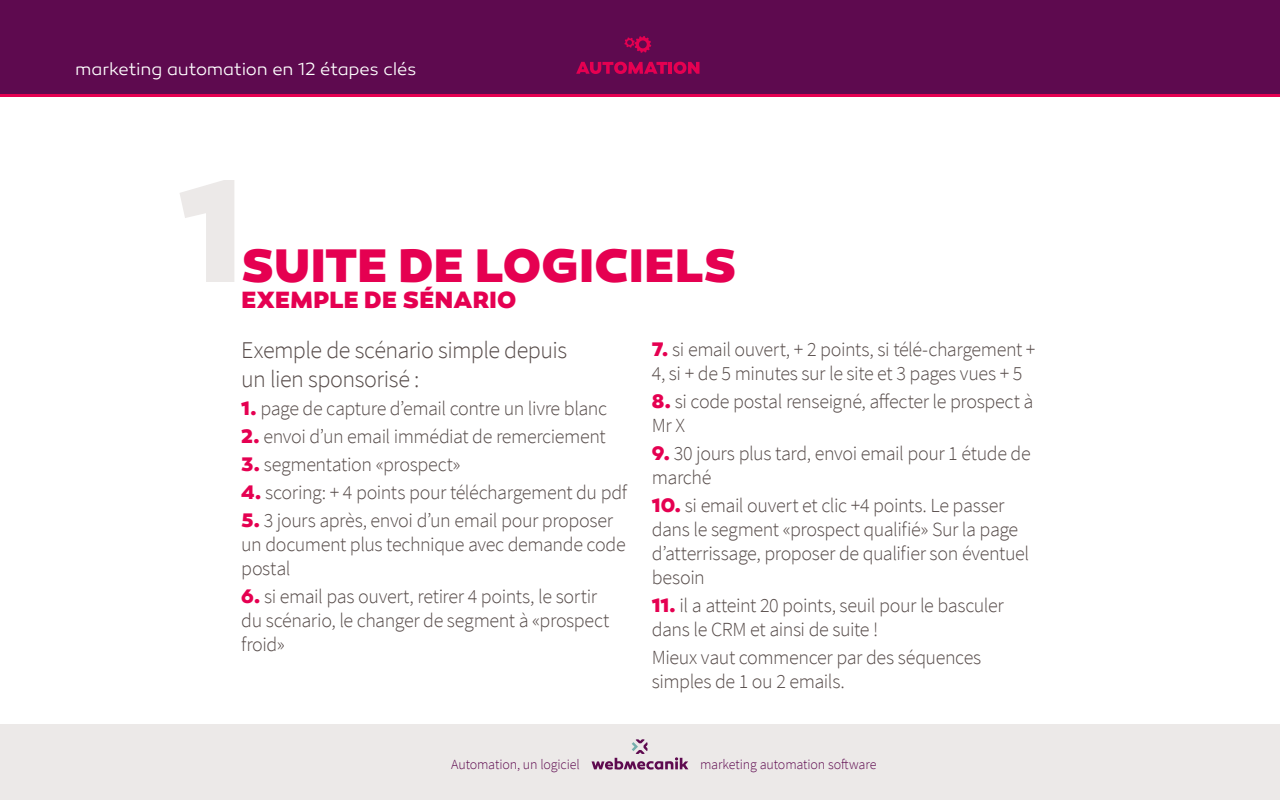
<style>
.page{position:relative;width:1280px;height:800px;background:#fff}
.page>*{position:absolute;margin:0;border:0;box-sizing:border-box;transform-origin:0 0}
.t1{font:800 150px "Canaro";color:#ece9e8}
.t2{font:800 48px "Canaro";letter-spacing:.01em;color:#e50051}
.t3{font:300 24px/28.8px "Source Sans Pro";letter-spacing:-.025em;color:#564b49}
.t4{font:800 24px "Canaro";letter-spacing:.015em;color:#e50051}
.t5{font:300 20px/24px "Source Sans Pro";letter-spacing:-.02em;color:#564b49}
.t6{font:300 18px "Canaro";letter-spacing:-.01em;color:#fff}
.t7{font:300 14px "Source Sans Pro";letter-spacing:-.01em;color:#5e0a4f}
.s1{font-family:"Canaro";font-weight:800;color:#e50051}
</style>
<div class="page">
<div style="left:0;top:0;width:1280px;height:94px;background:#5e0a4f"></div>
<hr style="left:0;top:94px;width:1280px;height:3px;background:#e50051">
<div style="left:0;top:724px;width:1280px;height:76px;background:#ece9e8"></div>
<svg style="left:592px;top:739px;width:96px;height:31px"></svg>
<svg style="left:576px;top:62px;width:124px;height:12px"></svg>
<svg style="left:624px;top:36px;width:27px;height:17px"></svg>
<p class="t6" style="left:75px;top:58px;width:343px">marketing automation en 12 étapes clés</p>
<h1 class="t1" style="left:178px;top:135px;width:68px">1</h1>
<h2 class="t2" style="left:242px;top:235px;width:497px">SUITE DE LOGICIELS</h2>
<p class="t4" style="left:241px;top:284px;width:277px">EXEMPLE DE SÉNARIO</p>
<p class="t3" style="left:241px;top:336px;width:327px">Exemple de scénario simple depuis un lien sponsorisé :</p>
<p class="t5" style="left:241px;top:396px;width:367px"><span class="s1">1.</span> page de capture d’email contre un livre blanc</p>
<p class="t5" style="left:241px;top:424px;width:366px"><span class="s1">2.</span> envoi d’un email immédiat de remerciement</p>
<p class="t5" style="left:241px;top:452px;width:221px"><span class="s1">3.</span> segmentation «prospect»</p>
<p class="t5" style="left:241px;top:480px;width:387px"><span class="s1">4.</span> scoring: + 4 points pour téléchargement du pdf</p>
<p class="t5" style="left:241px;top:508px;width:386px"><span class="s1">5.</span> 3 jours après, envoi d’un email pour proposer un document plus technique avec demande code postal</p>
<p class="t5" style="left:241px;top:584px;width:370px"><span class="s1">6.</span> si email pas ouvert, retirer 4 points, le sortir du scénario, le changer de segment à «prospect froid»</p>
<p class="t5" style="left:652px;top:337px;width:385px"><span class="s1">7.</span> si email ouvert, + 2 points, si télé-chargement +<br>4, si + de 5 minutes sur le site et 3 pages vues + 5</p>
<p class="t5" style="left:652px;top:389px;width:383px"><span class="s1">8.</span> si code postal renseigné, affecter le prospect à<br>Mr X</p>
<p class="t5" style="left:652px;top:441px;width:380px"><span class="s1">9.</span> 30 jours plus tard, envoi email pour 1 étude de marché</p>
<p class="t5" style="left:652px;top:493px;width:379px"><span class="s1">10.</span> si email ouvert et clic +4 points. Le passer dans le segment «prospect qualifié» Sur la page d’atterrissage, proposer de qualifier son éventuel besoin</p>
<p class="t5" style="left:652px;top:593px;width:353px"><span class="s1">11.</span> il a atteint 20 points, seuil pour le basculer dans le CRM et ainsi de suite !</p>
<p class="t5" style="left:652px;top:645px;width:331px">Mieux vaut commencer par des séquences simples de 1 ou 2 emails.</p>
<p class="t7" style="left:451px;top:756px;width:130px">Automation, un logiciel</p>
<p class="t7" style="left:700px;top:756px;width:178px">marketing automation software</p>
</div>
